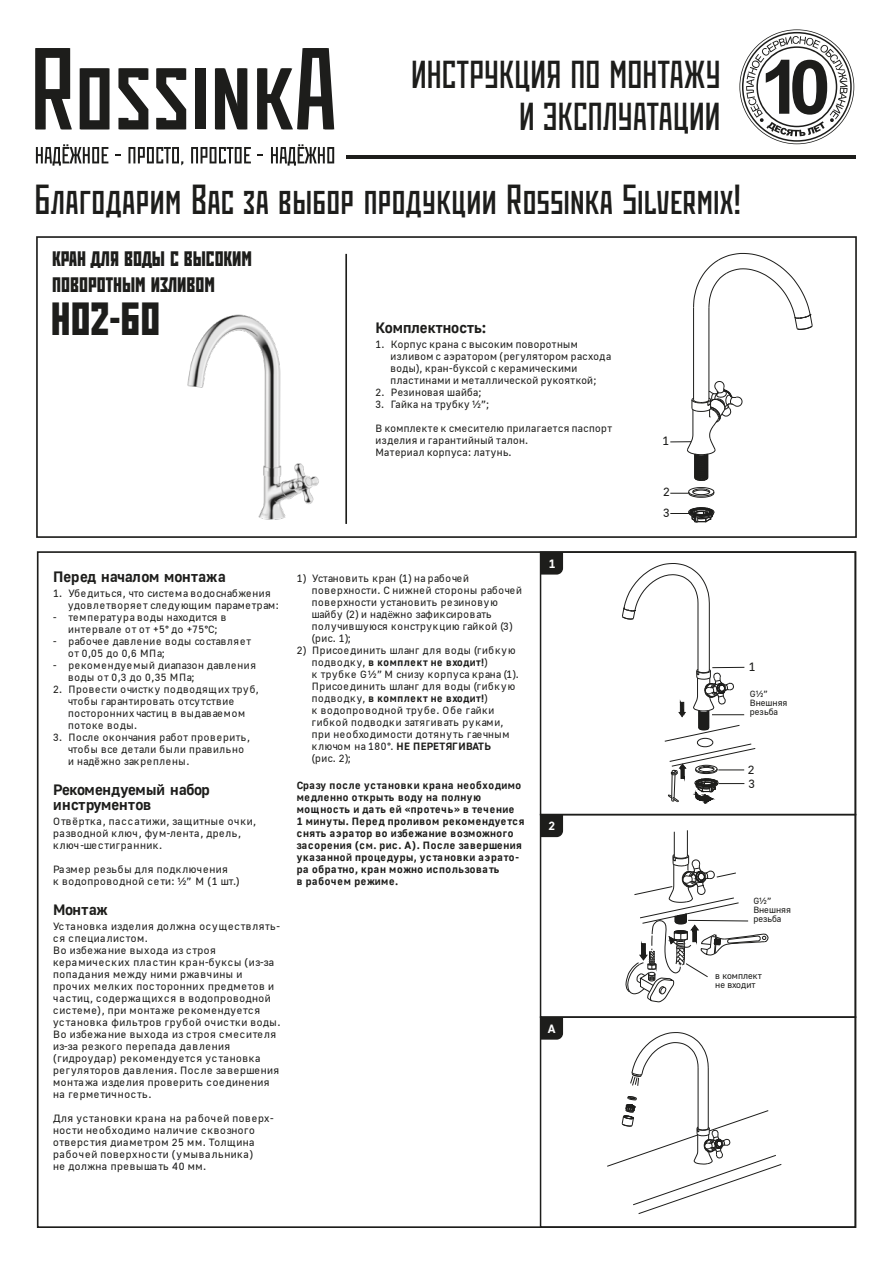
<style>
.page{position:relative;width:893px;height:1263px;background:#fff}
.page>*{position:absolute;margin:0;border:0;box-sizing:border-box;transform-origin:0 0}
.t1{font:700 46.5px "Rodchenko Cond C";color:#1d1d1b}
.t2{font:42px "Rodchenko Cond C";color:#1d1d1b}
.t3{font:39px/42px "Rodchenko Cond C";color:#1d1d1b;text-align:right}
.t4{font:700 21px/25.5px "Rodchenko Cond C";color:#1d1d1b}
.t5{font:700 15px/15px "Golos UI";color:#1d1d1b}
.t6{font:12px/20.5px "Golos UI";color:#1d1d1b}
.t7{font:700 12px "Golos UI";color:#fff}
.t8{font:10.5px/12px "Golos UI";letter-spacing:.05em;color:#1d1d1b}
.t9{font:700 10.5px/12px "Golos UI";letter-spacing:.065em;color:#1d1d1b}
.t10{font:9px/9px "Golos UI";color:#1d1d1b}
.s1{font-family:"Myriad Pro"}
.s2{font-weight:700}
</style>
<div class="page">
<hr style="left:345px;top:254px;width:2px;height:270px;background:#1d1d1b">
<div style="left:36px;top:236px;width:821px;height:302px;border:2px solid #1d1d1b"></div>
<hr style="left:346px;top:155px;width:510px;height:4px;background:#1d1d1b">
<img style="left:187px;top:314px;width:132px;height:206px">
<svg style="left:739px;top:29px;width:115px;height:115px"></svg>
<div style="left:195px;top:68px;width:9px;height:61px;background:#1d1d1b"></div>
<svg style="left:35px;top:48px;width:37px;height:81px"></svg>
<svg style="left:80px;top:68px;width:30px;height:61px"></svg>
<svg style="left:118px;top:68px;width:30px;height:61px"></svg>
<svg style="left:156px;top:68px;width:30px;height:61px"></svg>
<div style="left:196px;top:68px;width:9px;height:61px;background:#1d1d1b"></div>
<svg style="left:215px;top:68px;width:32px;height:61px"></svg>
<svg style="left:257px;top:48px;width:77px;height:81px"></svg>
<svg style="left:36px;top:144px;width:72px;height:22px"></svg>
<svg style="left:115px;top:154px;width:6px;height:2px"></svg>
<svg style="left:128px;top:147px;width:55px;height:19px"></svg>
<svg style="left:191px;top:147px;width:60px;height:16px"></svg>
<svg style="left:257px;top:154px;width:6px;height:2px"></svg>
<svg style="left:271px;top:144px;width:63px;height:22px"></svg>
<hr style="left:693px;top:307px;width:1px;height:93px;background:#1d1d1b">
<hr style="left:709px;top:307px;width:1px;height:93px;background:#1d1d1b">
<svg style="left:670px;top:487px;width:45px;height:11px"></svg>
<svg style="left:670px;top:507px;width:44px;height:16px"></svg>
<svg style="left:693px;top:253px;width:120px;height:77px"></svg>
<svg style="left:670px;top:380px;width:73px;height:101px"></svg>
<div style="left:540px;top:551px;width:316px;height:264px;border:2px solid #1d1d1b"></div>
<div style="left:540px;top:814px;width:316px;height:204px;border:2px solid #1d1d1b"></div>
<div style="left:540px;top:1016px;width:316px;height:212px;border:2px solid #1d1d1b"></div>
<svg style="left:541px;top:552px;width:22px;height:23px"></svg>
<svg style="left:541px;top:815px;width:22px;height:22px"></svg>
<svg style="left:541px;top:1017px;width:22px;height:23px"></svg>
<hr style="left:698px;top:603px;width:1px;height:68px;background:#1d1d1b">
<hr style="left:709px;top:603px;width:1px;height:68px;background:#1d1d1b">
<svg style="left:622px;top:563px;width:88px;height:57px"></svg>
<hr style="left:712px;top:667px;width:32px;height:1px;background:#1d1d1b">
<svg style="left:664px;top:669px;width:92px;height:135px"></svg>
<svg style="left:625px;top:830px;width:143px;height:172px"></svg>
<hr style="left:698px;top:1068px;width:1px;height:60px;background:#1d1d1b">
<hr style="left:708px;top:1068px;width:1px;height:60px;background:#1d1d1b">
<svg style="left:607px;top:1096px;width:175px;height:118px"></svg>
<svg style="left:630px;top:1032px;width:79px;height:54px"></svg>
<h3 class="t3" style="left:411px;top:53px;width:312px">ИНСТРУКЦИЯ ПО МОНТАЖУ<br>И ЭКСПЛУАТАЦИИ</h3>
<h2 class="t2" style="left:34px;top:178px;width:709px">Благодарим Вac за выбор продукции Rossinka Silvermix!</h2>
<h3 class="t4" style="left:52px;top:246px;width:201px">КРАН ДЛЯ ВОДЫ С ВЫСОКИМ<br>ПОВОРОТНЫМ ИЗЛИВОМ</h3>
<h1 class="t1" style="left:51px;top:294px;width:111px">H02-60</h1>
<h3 class="t5" style="left:375px;top:320px;width:112px">Комплектность:</h3>
<p class="t8" style="left:390px;top:338px;width:222px;text-indent:-15px">1. Корпус крана с высоким поворотным изливом с аэратором (регулятором расхода воды), кран-буксой с керамическими пластинами и металлической рукояткой;</p>
<p class="t8" style="left:375px;top:386px;width:108px">2. Резиновая шайба;</p>
<p class="t8" style="left:375px;top:398px;width:115px">3. Гайка на трубку ½”;</p>
<p class="t8" style="left:375px;top:422px;width:238px">В комплекте к смесителю прилагается паспорт изделия и гарантийный талон.<br>Материал корпуса: латунь.</p>
<h3 class="t5" style="left:53px;top:569px;width:174px">Перед началом монтажа</h3>
<p class="t8" style="left:68px;top:587px;width:212px;text-indent:-15px">1. Убедиться, что система водоснабжения удовлетворяет следующим параметрам:</p>
<p class="t8" style="left:53px;top:611px;width:175px;text-align:center">- температура воды находится в интервале от от +5° до +75°C;</p>
<p class="t8" style="left:68px;top:635px;width:185px;text-indent:-15px">- рабочее давление воды составляет от 0,05 до 0,6 МПа;</p>
<p class="t8" style="left:68px;top:659px;width:189px;text-indent:-15px">- рекомендуемый диапазон давления воды от 0,3 до 0,35 МПа;</p>
<p class="t8" style="left:68px;top:683px;width:192px;text-indent:-15px">2. Провести очистку подводящих труб, чтобы гарантировать отсутствие посторонних частиц в выдаваемом потоке воды.</p>
<p class="t8" style="left:68px;top:731px;width:184px;text-indent:-15px">3. После окончания работ проверить, чтобы все детали были правильно и надёжно закреплены.</p>
<h3 class="t5" style="left:53px;top:782px;width:158px">Рекомендуемый набор инструментов</h3>
<p class="t8" style="left:53px;top:815px;width:205px">Отвёртка, пассатижи, защитные очки, разводной ключ, фум-лента, дрель, ключ-шестигранник.</p>
<p class="t8" style="left:53px;top:863px;width:188px">Размер резьбы для подключения<br>к водопроводной сети: ½” M (1 шт.)</p>
<h3 class="t5" style="left:53px;top:902px;width:56px">Монтаж</h3>
<p class="t8" style="left:53px;top:920px;width:229px">Установка изделия должна осуществлять&shy;ся специалистом.<br>Во избежание выхода из строя керамических пластин кран-буксы (из-за попадания между ними ржавчины и прочих мелких посторонних предметов и частиц, содержащихся в водопроводной системе), при монтаже рекомендуется установка фильтров грубой очистки воды.<br>Во избежание выхода из строя смесителя из-за резкого перепада давления (гидроудар) рекомендуется установка регуляторов давления. После завершения монтажа изделия проверить соединения на герметичность.</p>
<p class="t8" style="left:53px;top:1112px;width:222px">Для установки крана на рабочей поверх&shy;ности необходимо наличие сквозного отверстия диаметром 25 мм. Толщина рабочей поверхности (умывальника)<br>не должна превышать 40 мм.</p>
<p class="t8" style="left:312px;top:572px;width:212px;text-indent:-15px">1) Установить кран (1) на рабочей поверхности. С нижней стороны рабочей поверхности установить резиновую шайбу (2) и над<span class="s1">ё</span>жно зафиксировать получившуюся конструкцию гайкой (3) (рис. 1);</p>
<p class="t8" style="left:312px;top:644px;width:208px;text-indent:-15px">2) Присоединить шланг для воды (гибкую подводку, <span class="s2">в комплект не входит!</span>)<br>к трубке G½” M снизу корпуса крана (1).<br>Присоединить шланг для воды (гибкую подводку, <span class="s2">в комплект не входит!</span>)<br>к водопроводной трубе. Обе гайки гибкой подводки затягивать руками, при необходимости дотянуть гаечным ключом на 180°. <span class="s2">НЕ ПЕРЕТЯГИВАТЬ<br></span>(рис. 2);</p>
<p class="t9" style="left:297px;top:779px;width:229px">Сразу после установки крана необходимо медленно открыть воду на полную мощность и дать ей «протечь» в течение<br>1 минуты. Перед проливом рекомендуется снять аэратор во избежание возможного засорения (см. рис. А). После завершения указанной процедуры, установки аэрато&shy;ра обратно, кран можно использовать<br>в рабочем режиме.</p>
<p class="t7" style="left:549px;top:556px;width:8px">1</p>
<p class="t7" style="left:549px;top:819px;width:8px">2</p>
<p class="t7" style="left:548px;top:1021px;width:9px">А</p>
<p class="t6" style="left:662px;top:431px;width:8px">1</p>
<p class="t6" style="left:663px;top:482px;width:8px">2<br>3</p>
<p class="t6" style="left:749px;top:657px;width:8px">1</p>
<p class="t10" style="left:750px;top:689px;width:39px">G½”<br>Внешняя резьба</p>
<p class="t6" style="left:748px;top:762px;width:9px;line-height:14.4px">2<br>3</p>
<p class="t10" style="left:753px;top:896px;width:39px">G½”<br>Внешняя резьба</p>
<p class="t10" style="left:715px;top:971px;width:48px">в комплект не входит</p>
</div>
